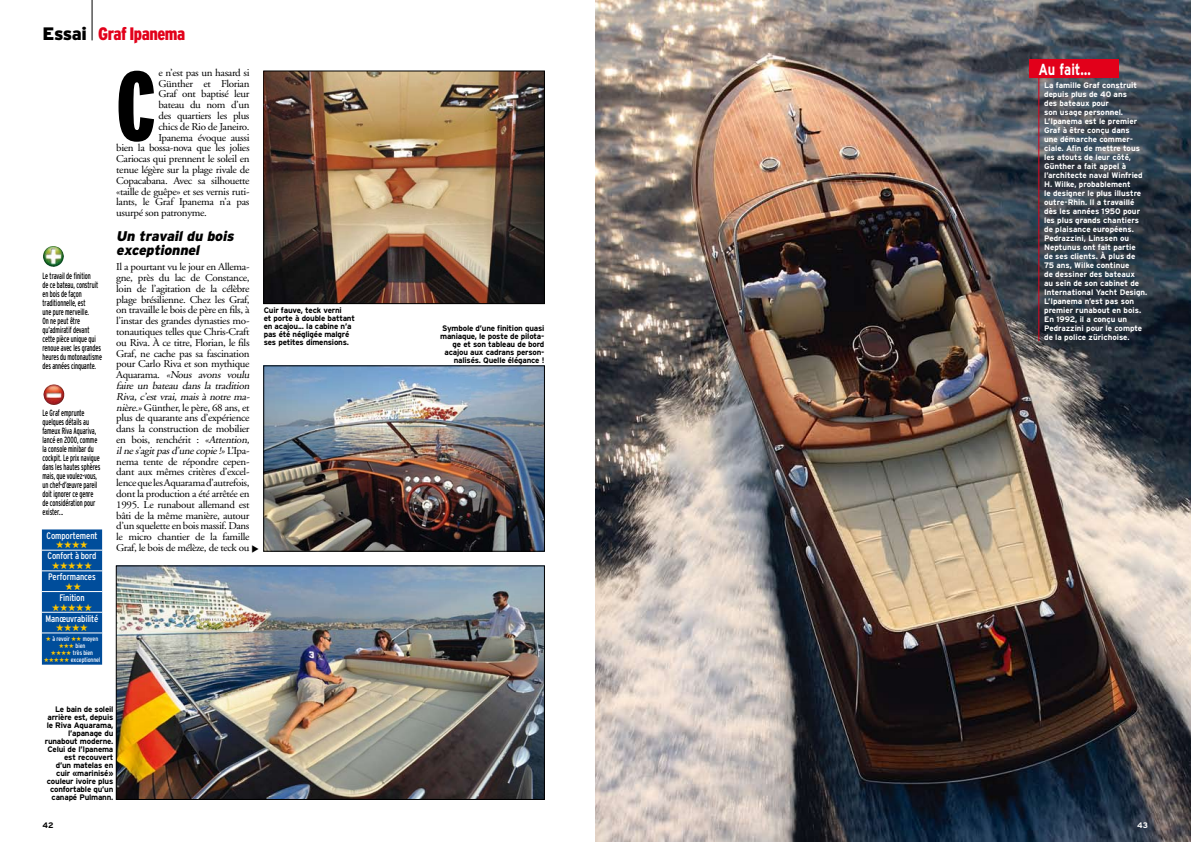
<style>
.page{position:relative;width:1191px;height:842px;background:#fff}
.page>*{position:absolute;margin:0;border:0;box-sizing:border-box;transform-origin:0 0}
.t1{font:900 extra-condensed 98.4px "Interstate";color:#000;scale:1.05 1}
.t2{font:900 condensed 18px "Interstate";letter-spacing:-.03em;color:#e2001a}
.t3{font:700 16px "Interstate";color:#fff;scale:.8 1}
.t4{font:italic 900 14px/14px "Interstate";color:#000}
.t5{font:10.4px/10.8px "Adobe Garamond";letter-spacing:-.03em;color:#000;scale:1.05 1}
.t6{font:10px "Zapf Dingbats";color:#fdc500}
.t7{font:condensed 9.5px "Interstate";letter-spacing:-.01em;color:#fff}
.t8{font:condensed 9px/9px "Interstate";letter-spacing:-.01em;color:#000;scale:.75 1}
.t9{font:700 8px/9px "Interstate";color:#fff}
.t10{font:700 8px/8px "Interstate";letter-spacing:-.025em;color:#000;text-align:right}
.t11{font:condensed 6.5px "Interstate";letter-spacing:-.01em;color:#fff}
.s1{font-stretch:normal;color:#000}
.s2{color:#fdc500}
.s3{font-style:italic}
</style>
<div class="page">
<img style="left:595px;top:0;width:596px;height:842px">
<img style="left:43px;top:246px;width:21px;height:21px">
<img style="left:43px;top:384px;width:22px;height:21px">
<hr style="left:92px;top:0;width:1px;height:40px;background:#000">
<img style="left:265px;top:368px;width:277px;height:181px">
<div style="left:263px;top:366px;width:281px;height:185px;border:1px solid #000"></div>
<img style="left:118px;top:568px;width:424px;height:229px">
<div style="left:116px;top:566px;width:428px;height:233px;border:1px solid #000"></div>
<img style="left:265px;top:73px;width:277px;height:229px">
<div style="left:263px;top:71px;width:281px;height:233px;border:1px solid #000"></div>
<hr style="left:1038px;top:75px;width:1px;height:266px;background:#e2001a">
<div style="left:1029px;top:59px;width:89px;height:18px;background:#e2001a"></div>
<svg style="left:42px;top:529px;width:60px;height:136px;background:#0a549f"></svg>
<h2 class="t2" style="left:43px;top:24px;width:144px"><span class="s1">Essai</span> Graf Ipanema</h2>
<p class="t8" style="left:43px;top:272px;width:81px">Le travail de finition<br>de ce bateau, construit en bois de façon traditionnelle, est<br>une pure merveille.<br>On ne peut être qu’admiratif devant cette pièce unique qui renoue avec les grandes heures du motonautisme des années cinquante.</p>
<p class="t8" style="left:43px;top:408px;width:79px">Le Graf emprunte quelques détails au fameux Riva Aquariva, lancé en 2000, comme la console minibar du cockpit. Le prix navigue dans les hautes sphères mais, que voulez-vous, un chef-d’œuvre pareil doit ignorer ce genre de considération pour exister...</p>
<p class="t7" style="left:47px;top:530px;width:52px">Comportement</p>
<p class="t6" style="left:56px;top:540px;width:34px">★★★★</p>
<p class="t7" style="left:48px;top:551px;width:50px">Confort à bord</p>
<p class="t6" style="left:52px;top:561px;width:42px">★★★★★</p>
<p class="t7" style="left:48px;top:571px;width:49px">Performances</p>
<p class="t7" style="left:59px;top:592px;width:27px">Finition</p>
<p class="t6" style="left:52px;top:602px;width:42px">★★★★★</p>
<p class="t7" style="left:46px;top:613px;width:54px">Manœuvrabilité</p>
<p class="t6" style="left:56px;top:623px;width:34px">★★★★</p>
<p class="t11" style="left:46px;top:635px;width:54px"><span class="s2">★</span> à revoir <span class="s2">★★</span> moyen</p>
<p class="t11" style="left:59px;top:642px;width:28px"><span class="s2">★★★</span> bien</p>
<p class="t11" style="left:51px;top:649px;width:44px"><span class="s2">★★★★</span> très bien</p>
<p class="t11" style="left:44px;top:656px;width:58px"><span class="s2">★★★★★</span> exceptionnel</p>
<h1 class="t1" style="left:116px;top:52px;width:40px">C</h1>
<p class="t5" style="left:158px;top:67px;width:88px">e n’est pas un hasard si</p>
<p class="t5" style="left:158px;top:78px;width:88px">Günther et Florian</p>
<p class="t5" style="left:158px;top:89px;width:88px">Graf ont baptisé leur</p>
<p class="t5" style="left:158px;top:100px;width:88px">bateau du nom d’un</p>
<p class="t5" style="left:158px;top:111px;width:88px">des quartiers les plus</p>
<p class="t5" style="left:158px;top:121px;width:88px">chics de Rio de Janeiro.</p>
<p class="t5" style="left:158px;top:132px;width:88px">Ipanema évoque aussi</p>
<p class="t5" style="left:116px;top:143px;width:128px">bien la bossa-nova que les jolies</p>
<p class="t5" style="left:116px;top:154px;width:128px">Cariocas qui prennent le soleil en</p>
<p class="t5" style="left:116px;top:165px;width:128px">tenue légère sur la plage rivale de</p>
<p class="t5" style="left:116px;top:175px;width:128px">Copacabana. Avec sa silhouette</p>
<p class="t5" style="left:116px;top:186px;width:128px">«taille de guêpe» et ses vernis ruti-</p>
<p class="t5" style="left:116px;top:197px;width:128px">lants, le Graf Ipanema n’a pas</p>
<p class="t5" style="left:116px;top:208px;width:88px">usurpé son patronyme.</p>
<h3 class="t4" style="left:116px;top:229px;width:122px">Un travail du bois exceptionnel</h3>
<p class="t5" style="left:116px;top:262px;width:130px">Il a pourtant vu le jour en Allema&shy;gne, près du lac de Constance, loin de l’agitation de la célèbre plage brésilienne. Chez les Graf, on travaille le bois de père en fils, à l’instar des grandes dynasties mo&shy;tonautiques telles que Chris-Craft ou Riva. À ce titre, Florian, le fils Graf, ne cache pas sa fascination pour Carlo Riva et son mythique Aq u ar am a . <span class="s3">«Nous avons voulu faire un bateau dans la tradition Riva, c’est vrai, mais à notre ma&shy;nière.»</span>Günther, le père, 68 ans, et plus de quarante ans d’expérience dans la construction de mobilier en bois, renchérit : <span class="s3">«Attention, ilnes’agitpasd’unecopie!»</span>L’ I p a - nema tente de répondre cepen&shy;dant aux mêmes critères d’excel&shy;lence que les Aquarama d’autrefois, dont la production a été arrêtée en 1995. Le runabout allemand est bâti de la même manière, autour d’un squelette en bois massif. Dans le micro chantier de la famille Graf, le bois de mélèze, de teck ou</p>
<p class="t10" style="left:264px;top:306px;width:93px;text-align:left">Cuir fauve, teck verni<br>et porte à double battant en acajou... la cabine n’a pas été négligée malgré ses petites dimensions.</p>
<p class="t10" style="left:45px;top:705px;width:70px">Le bain de soleil arrière est, depuis le Riva Aquarama, l’apanage du runabout moderne.<br>Celui de l’Ipanema est recouvert<br>d’un matelas en cuir «marinisé» couleur ivoire plus confortable qu’un canapé Pulmann.</p>
<p class="t10" style="left:440px;top:324px;width:106px">Symbole d’une finition quasi maniaque, le poste de pilota&shy;ge et son tableau de bord acajou aux cadrans person&shy;nalisés. Quelle élégance !</p>
<h3 class="t3" style="left:1038px;top:60px;width:67px">Au fait…</h3>
<p class="t9" style="left:1044px;top:81px;width:105px">La famille Graf construit depuis plus de 40 ans<br>des bateaux pour<br>son usage personnel.<br>L’Ipanema est le premier<br>Graf à être conçu dans<br>une démarche commer&shy;ciale. Afin de mettre tous les atouts de leur côté,<br>Günther a fait appel à l’architecte naval Winfried<br>H. Wilke, probablement<br>le designer le plus illustre outre-Rhin. Il a travaillé dès les années 1950 pour les plus grands chantiers de plaisance européens.<br>Pedrazzini, Linssen ou<br>Neptunus ont fait partie<br>de ses clients. À plus de<br>75 ans, Wilke continue<br>de dessiner des bateaux<br>au sein de son cabinet de<br>International Yacht Design.<br>L’Ipanema n’est pas son premier runabout en bois.<br>En 1992, il a conçu un<br>Pedrazzini pour le compte de la police zürichoise.</p>
<p class="t10" style="left:43px;top:821px;width:13px">42</p>
<p class="t9" style="left:1137px;top:820px;width:12px">43</p>
</div>
